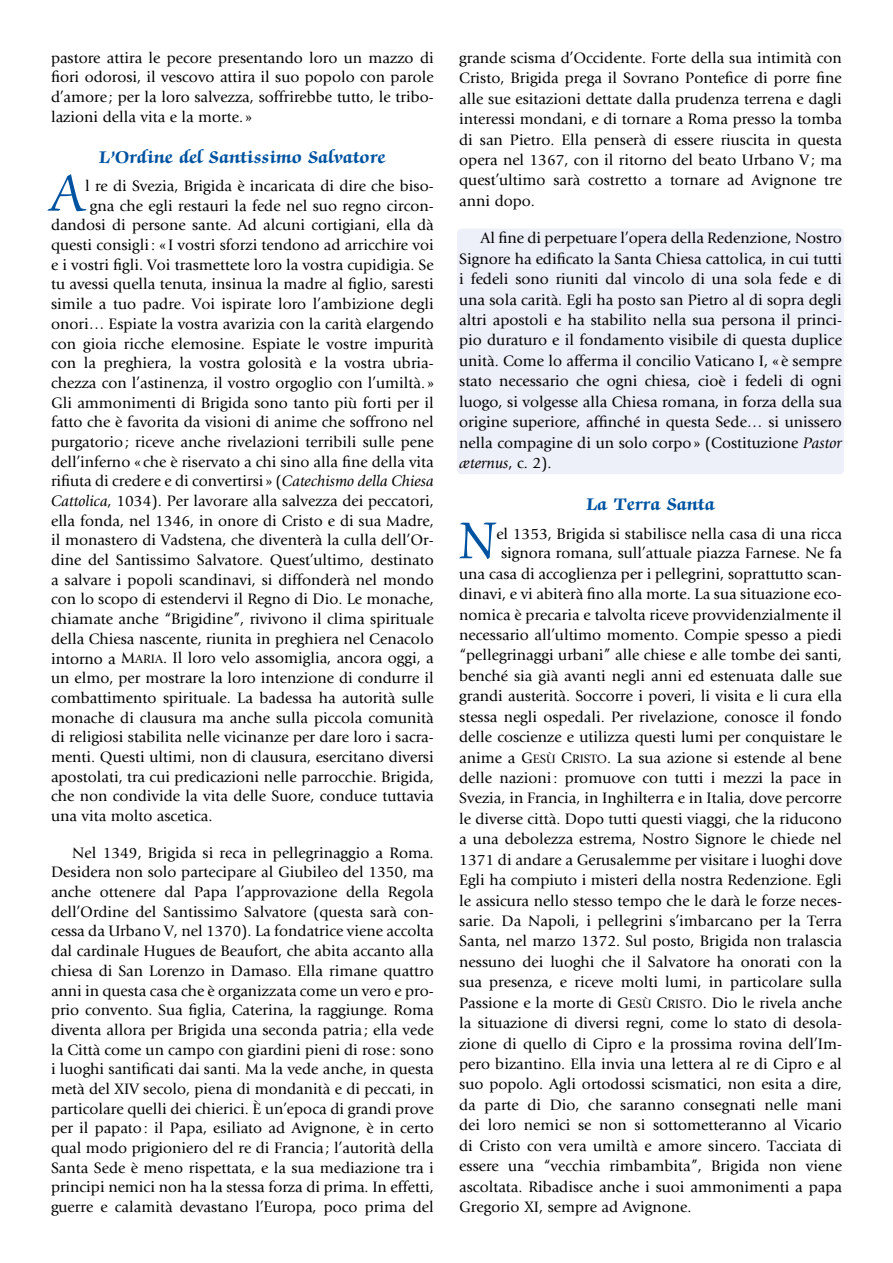
<style>
.page{position:relative;width:893px;height:1263px;background:#fff}
.page>*{position:absolute;margin:0;border:0;box-sizing:border-box;transform-origin:0 0}
.t1{font:60px "Zapf Chancery Std";color:#0053a1;scale:.91 1}
.t2{font:700 19.5px "Zapf Chancery Std";letter-spacing:.015em;color:#0053a1}
.t3{font:15.75px/19.6px "Giovanni";color:#000;text-align:justify}
.s1{font-style:italic}
.s2{font-family:"Giovanni Book SC800"}
.s3{font-family:"Giovanni Book SC800";font-size:12.6px}
</style>
<div class="page">
<div style="left:457px;top:229px;width:387px;height:245px;background:#edeff9;border-radius:4px"></div>
<p class="t3" style="left:51px;top:48px;width:384px">pastore attira le pecore presentando loro un mazzo di fiori odorosi, il vescovo attira il suo popolo con parole d’amore ; per la loro salvezza, soffrirebbe tutto, le tribo&shy;lazioni della vita e la morte. »</p>
<p class="t2" style="left:99px;top:147px;width:288px">L’Ordine del Santissimo Salvatore</p>
<h1 class="t1" style="left:51px;top:162px;width:38px">A</h1>
<p class="t3" style="left:85px;top:176px;width:350px">l re di Svezia, Brigida è incaricata di dire che biso-</p>
<p class="t3" style="left:90px;top:196px;width:345px">gna che egli restauri la fede nel suo regno circon-</p>
<p class="t3" style="left:51px;top:216px;width:384px">dandosi di persone sante. Ad alcuni cortigiani, ella dà</p>
<p class="t3" style="left:51px;top:235px;width:384px">questi consigli: « I vostri sforzi tendono ad arricchire voi</p>
<p class="t3" style="left:51px;top:255px;width:384px">e i vostri figli. Voi trasmettete loro la vostra cupidigia. Se</p>
<p class="t3" style="left:51px;top:275px;width:384px">tu avessi quella tenuta, insinua la madre al figlio, saresti</p>
<p class="t3" style="left:51px;top:294px;width:384px">simile a tuo padre. Voi ispirate loro l’ambizione degli</p>
<p class="t3" style="left:51px;top:314px;width:384px">onori… Espiate la vostra avarizia con la carità elargendo</p>
<p class="t3" style="left:51px;top:334px;width:384px">con gioia ricche elemosine. Espiate le vostre impurità</p>
<p class="t3" style="left:51px;top:353px;width:384px">con la preghiera, la vostra golosità e la vostra ubria-</p>
<p class="t3" style="left:51px;top:373px;width:384px">chezza con l’astinenza, il vostro orgoglio con l’umiltà. »</p>
<p class="t3" style="left:51px;top:393px;width:384px">Gli ammonimenti di Brigida sono tanto più forti per il</p>
<p class="t3" style="left:51px;top:412px;width:384px">fatto che è favorita da visioni di anime che soffrono nel</p>
<p class="t3" style="left:51px;top:432px;width:384px">purgatorio; riceve anche rivelazioni terribili sulle pene</p>
<p class="t3" style="left:51px;top:452px;width:384px">dell’inferno « che è riservato a chi sino alla fine della vita</p>
<p class="t3" style="left:51px;top:471px;width:384px">rifiuta di credere e di convertirsi » (<span class="s1">Catechismo della Chiesa</span></p>
<p class="t3" style="left:51px;top:491px;width:384px"><span class="s1">Cattolica</span>, 1034). Per lavorare alla salvezza dei peccatori,</p>
<p class="t3" style="left:51px;top:511px;width:384px">ella fonda, nel 1346, in onore di Cristo e di sua Madre,</p>
<p class="t3" style="left:51px;top:531px;width:384px">il monastero di Vadstena, che diventerà la culla dell’Or-</p>
<p class="t3" style="left:51px;top:550px;width:384px">dine del Santissimo Salvatore. Quest’ultimo, destinato</p>
<p class="t3" style="left:51px;top:570px;width:384px">a salvare i popoli scandinavi, si diffonderà nel mondo</p>
<p class="t3" style="left:51px;top:590px;width:384px">con lo scopo di estendervi il Regno di Dio. Le monache,</p>
<p class="t3" style="left:51px;top:609px;width:384px">chiamate anche “Brigidine”, rivivono il clima spirituale</p>
<p class="t3" style="left:51px;top:629px;width:384px">della Chiesa nascente, riunita in preghiera nel Cenacolo</p>
<p class="t3" style="left:51px;top:649px;width:384px">intorno a <span class="s2">M</span><span class="s3">ARIA</span>. Il loro velo assomiglia, ancora oggi, a</p>
<p class="t3" style="left:51px;top:668px;width:384px">un elmo, per mostrare la loro intenzione di condurre il</p>
<p class="t3" style="left:51px;top:688px;width:384px">combattimento spirituale. La badessa ha autorità sulle</p>
<p class="t3" style="left:51px;top:708px;width:384px">monache di clausura ma anche sulla piccola comunità</p>
<p class="t3" style="left:51px;top:727px;width:384px">di religiosi stabilita nelle vicinanze per dare loro i sacra-</p>
<p class="t3" style="left:51px;top:747px;width:384px">menti. Questi ultimi, non di clausura, esercitano diversi</p>
<p class="t3" style="left:51px;top:767px;width:384px">apostolati, tra cui predicazioni nelle parrocchie. Brigida,</p>
<p class="t3" style="left:51px;top:786px;width:384px">che non condivide la vita delle Suore, conduce tuttavia</p>
<p class="t3" style="left:51px;top:806px;width:163px">una vita molto ascetica.</p>
<p class="t3" style="left:51px;top:843px;width:384px;text-indent:21px">Nel 1349, Brigida si reca in pellegrinaggio a Roma.<br>Desidera non solo partecipare al Giubileo del 1350, ma anche ottenere dal Papa l’approvazione della Regola dell’Ordine del Santissimo Salvatore (questa sarà con&shy;cessa da Urbano V, nel 1370). La fondatrice viene accolta dal cardinale Hugues de Beaufort, che abita accanto alla chiesa di San Lorenzo in Damaso. Ella rimane quattro anni in questa casa che è organizzata come un vero e pro&shy;prio convento. Sua figlia, Caterina, la raggiunge. Roma diventa allora per Brigida una seconda patria ; ella vede la Città come un campo con giardini pieni di rose : sono i luoghi santificati dai santi. Ma la vede anche, in questa metà del XIV secolo, piena di mondanità e di peccati, in particolare quelli dei chierici. È un’epoca di grandi prove per il papato: il Papa, esiliato ad Avignone, è in certo qual modo prigioniero del re di Francia ; l’autorità della Santa Sede è meno rispettata, e la sua mediazione tra i principi nemici non ha la stessa forza di prima. In effetti, guerre e calamità devastano l’Europa, poco prima del</p>
<p class="t3" style="left:459px;top:48px;width:384px;line-height:20.4px">grande scisma d’Occidente. Forte della sua intimità con Cristo, Brigida prega il Sovrano Pontefice di porre fine alle sue esitazioni dettate dalla prudenza terrena e dagli interessi mondani, e di tornare a Roma presso la tomba di san Pietro. Ella penserà di essere riuscita in questa opera nel 1367, con il ritorno del beato Urbano V; ma quest’ultimo sarà costretto a tornare ad Avignone tre anni dopo.</p>
<p class="t3" style="left:459px;top:228px;width:384px;line-height:20.4px;text-indent:21px">Al fine di perpetuare l’opera della Redenzione, Nostro Signore ha edificato la Santa Chiesa cattolica, in cui tutti i fedeli sono riuniti dal vincolo di una sola fede e di una sola carità. Egli ha posto san Pietro al di sopra degli altri apostoli e ha stabilito nella sua persona il princi&shy;pio duraturo e il fondamento visibile di questa duplice unità. Come lo afferma il concilio Vaticano I, « è sempre stato necessario che ogni chiesa, cioè i fedeli di ogni luogo, si volgesse alla Chiesa romana, in forza della sua origine superiore, affinché in questa Sede… si unissero nella compagine di un solo corpo» (Costituzione <span class="s1">Pastor æternus</span>, c. 2).</p>
<p class="t2" style="left:586px;top:494px;width:130px">La Terra Santa</p>
<h1 class="t1" style="left:459px;top:509px;width:41px">N</h1>
<p class="t3" style="left:496px;top:524px;width:347px">el 1353, Brigida si stabilisce nella casa di una ricca</p>
<p class="t3" style="left:501px;top:543px;width:342px">signora romana, sull’attuale piazza Farnese. Ne fa</p>
<p class="t3" style="left:459px;top:564px;width:384px">una casa di accoglienza per i pellegrini, soprattutto scan-</p>
<p class="t3" style="left:459px;top:584px;width:384px">dinavi, e vi abiterà fino alla morte. La sua situazione eco-</p>
<p class="t3" style="left:459px;top:605px;width:384px">nomica è precaria e talvolta riceve provvidenzialmente il</p>
<p class="t3" style="left:459px;top:625px;width:384px">necessario all’ultimo momento. Compie spesso a piedi</p>
<p class="t3" style="left:459px;top:646px;width:384px">“pellegrinaggi urbani” alle chiese e alle tombe dei santi,</p>
<p class="t3" style="left:459px;top:666px;width:384px">benché sia già avanti negli anni ed estenuata dalle sue</p>
<p class="t3" style="left:459px;top:686px;width:384px">grandi austerità. Soccorre i poveri, li visita e li cura ella</p>
<p class="t3" style="left:459px;top:707px;width:384px">stessa negli ospedali. Per rivelazione, conosce il fondo</p>
<p class="t3" style="left:459px;top:727px;width:384px">delle coscienze e utilizza questi lumi per conquistare le</p>
<p class="t3" style="left:459px;top:748px;width:384px">anime a <span class="s2">G</span><span class="s3">ESÙ</span> <span class="s2">C</span><span class="s3">RISTO</span>. La sua azione si estende al bene</p>
<p class="t3" style="left:459px;top:768px;width:384px">delle nazioni: promuove con tutti i mezzi la pace in</p>
<p class="t3" style="left:459px;top:788px;width:384px">Svezia, in Francia, in Inghilterra e in Italia, dove percorre</p>
<p class="t3" style="left:459px;top:809px;width:384px">le diverse città. Dopo tutti questi viaggi, che la riducono</p>
<p class="t3" style="left:459px;top:829px;width:384px">a una debolezza estrema, Nostro Signore le chiede nel</p>
<p class="t3" style="left:459px;top:850px;width:384px">1371 di andare a Gerusalemme per visitare i luoghi dove</p>
<p class="t3" style="left:459px;top:870px;width:384px">Egli ha compiuto i misteri della nostra Redenzione. Egli</p>
<p class="t3" style="left:459px;top:891px;width:384px">le assicura nello stesso tempo che le darà le forze neces-</p>
<p class="t3" style="left:459px;top:911px;width:384px">sarie. Da Napoli, i pellegrini s’imbarcano per la Terra</p>
<p class="t3" style="left:459px;top:931px;width:384px">Santa, nel marzo 1372. Sul posto, Brigida non tralascia</p>
<p class="t3" style="left:459px;top:952px;width:384px">nessuno dei luoghi che il Salvatore ha onorati con la</p>
<p class="t3" style="left:459px;top:972px;width:384px">sua presenza, e riceve molti lumi, in particolare sulla</p>
<p class="t3" style="left:459px;top:993px;width:384px">Passione e la morte di <span class="s2">G</span><span class="s3">ESÙ</span> <span class="s2">C</span><span class="s3">RISTO</span>. Dio le rivela anche</p>
<p class="t3" style="left:459px;top:1013px;width:384px">la situazione di diversi regni, come lo stato di desola-</p>
<p class="t3" style="left:459px;top:1034px;width:384px">zione di quello di Cipro e la prossima rovina dell’Im-</p>
<p class="t3" style="left:459px;top:1054px;width:384px">pero bizantino. Ella invia una lettera al re di Cipro e al</p>
<p class="t3" style="left:459px;top:1074px;width:384px">suo popolo. Agli ortodossi scismatici, non esita a dire,</p>
<p class="t3" style="left:459px;top:1095px;width:384px">da parte di Dio, che saranno consegnati nelle mani</p>
<p class="t3" style="left:459px;top:1115px;width:384px">dei loro nemici se non si sottometteranno al Vicario</p>
<p class="t3" style="left:459px;top:1136px;width:384px">di Cristo con vera umiltà e amore sincero. Tacciata di</p>
<p class="t3" style="left:459px;top:1156px;width:384px">essere una “vecchia rimbambita”, Brigida non viene</p>
<p class="t3" style="left:459px;top:1177px;width:384px">ascoltata. Ribadisce anche i suoi ammonimenti a papa</p>
<p class="t3" style="left:459px;top:1197px;width:234px">Gregorio XI, sempre ad Avignone.</p>
</div>
